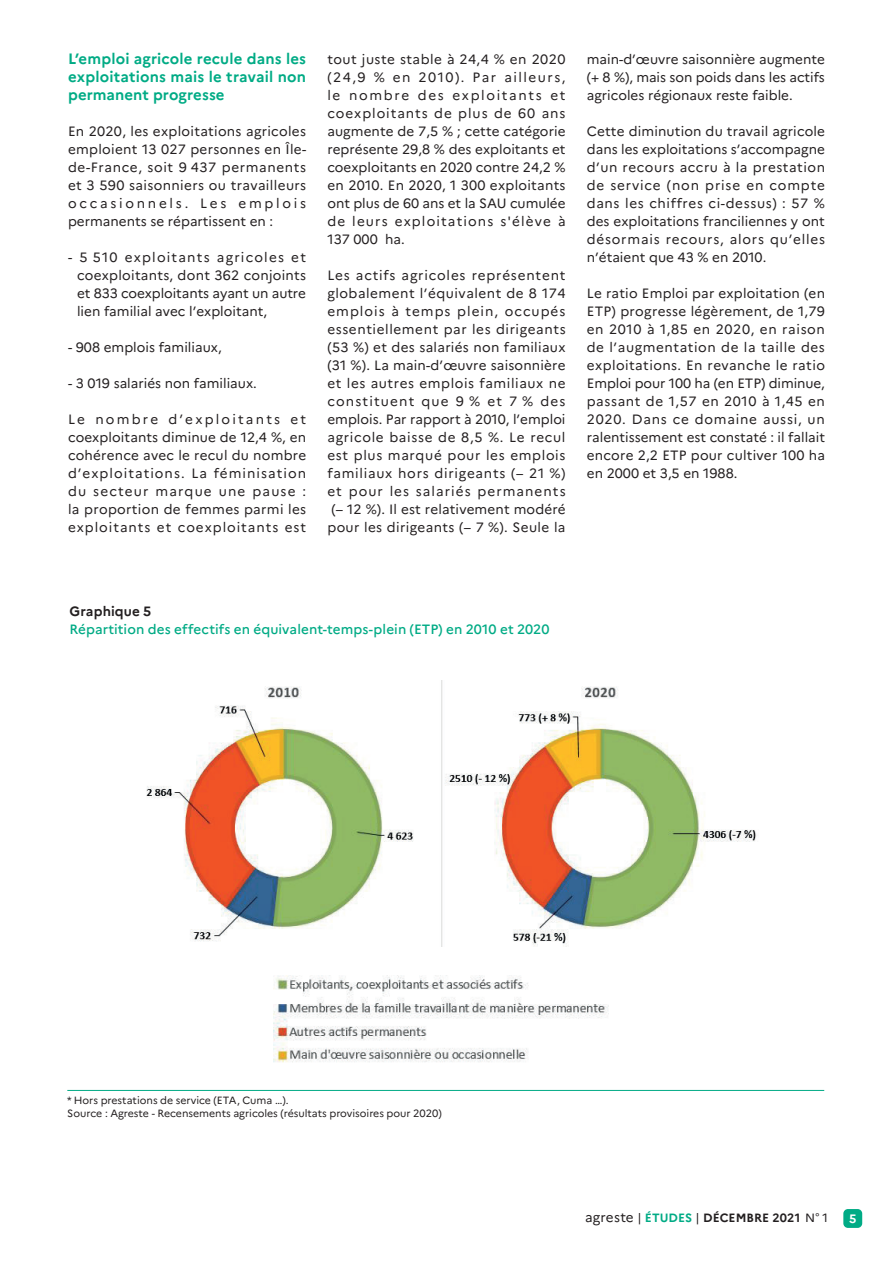
<style>
.page{position:relative;width:893px;height:1263px;background:#fff}
.page>*{position:absolute;margin:0;border:0;box-sizing:border-box;transform-origin:0 0}
.t1{font:700 15px/18px "Marianne";letter-spacing:.01em;color:#00ab85;text-align:justify}
.t2{font:13.5px/18px "Marianne";color:#231f20;text-align:justify}
.t3{font:500 13.5px "Marianne";letter-spacing:.005em;color:#00ab85}
.t4{font:700 13.5px "Marianne";letter-spacing:.01em;color:#231f20}
.t5{font:700 12.15px "Marianne";color:#fff}
.t6{font:700 12px "Marianne";letter-spacing:.005em;color:#231f20}
.t7{font:10.5px/13.5px "Marianne";color:#231f20}
.s1{font-weight:400;font-size:13.5px}
.s2{font-weight:400}
.s3{color:#00ab85}
</style>
<div class="page">
<div style="left:843px;top:1209px;width:19px;height:19px;background:#00ab85;border-radius:5px"></div>
<img style="left:146px;top:680px;width:611px;height:266px">
<hr style="left:67px;top:1090px;width:757px;height:1px;background:#00ab85">
<img style="left:274px;top:975px;width:334px;height:88px">
<p class="t1" style="left:68px;top:49px;width:240px">L’emploi agricole recule dans les exploitations mais le travail non permanent progresse</p>
<p class="t2" style="left:68px;top:122px;width:240px">En 2020, les exploitations agricoles emploient 13 027 personnes en Île&shy;de-France, soit 9 437 permanents et 3 590 saisonniers ou travailleurs occasionnels. Les emplois permanents se répartissent en :</p>
<p class="t2" style="left:77px;top:248px;width:231px;text-indent:-9px">- 5 510 exploitants agricoles et coexploitants, dont 362 conjoints et 833 coexploitants ayant un autre lien familial avec l’exploitant,</p>
<p class="t2" style="left:68px;top:338px;width:155px">- 908 emplois familiaux,</p>
<p class="t2" style="left:68px;top:374px;width:190px">- 3 019 salariés non familiaux.</p>
<p class="t2" style="left:68px;top:410px;width:240px">Le nombre d’exploitants et coexploitants diminue de 12,4 %, en cohérence avec le recul du nombre d’exploitations. La féminisation du secteur marque une pause : la proportion de femmes parmi les exploitants et coexploitants est</p>
<p class="t2" style="left:327px;top:50px;width:240px">tout juste stable à 24,4 % en 2020 (24,9 % en 2010). Par ailleurs, le nombre des exploitants et coexploitants de plus de 60 ans augmente de 7,5 % ; cette catégorie représente 29,8 % des exploitants et coexploitants en 2020 contre 24,2 % en 2010. En 2020, 1 300 exploitants ont plus de 60 ans et la SAU cumulée de leurs exploitations s'élève à 137 000 ha.</p>
<p class="t2" style="left:327px;top:266px;width:240px">Les actifs agricoles représentent globalement l’équivalent de 8 174 emplois à temps plein, occupés essentiellement par les dirigeants (53 %) et des salariés non familiaux (31 %). La main-d’œuvre saisonnière et les autres emplois familiaux ne constituent que 9 % et 7 % des emplois. Par rapport à 2010, l’emploi agricole baisse de 8,5 %. Le recul est plus marqué pour les emplois familiaux hors dirigeants (– 21 %) et pour les salariés permanents (– 12 %). Il est relativement modéré pour les dirigeants (– 7 %). Seule la</p>
<p class="t2" style="left:587px;top:50px;width:240px">main-d’œuvre saisonnière augmente (+ 8 %), mais son poids dans les actifs agricoles régionaux reste faible.</p>
<p class="t2" style="left:587px;top:122px;width:240px">Cette diminution du travail agricole dans les exploitations s’accompagne d’un recours accru à la prestation de service (non prise en compte dans les chiffres ci-dessus) : 57 % des exploitations franciliennes y ont désormais recours, alors qu’elles n’étaient que 43 % en 2010.</p>
<p class="t2" style="left:587px;top:284px;width:240px">Le ratio Emploi par exploitation (en ETP) progresse légèrement, de 1,79 en 2010 à 1,85 en 2020, en raison de l’augmentation de la taille des exploitations. En revanche le ratio Emploi pour 100 ha (en ETP) diminue, passant de 1,57 en 2010 à 1,45 en 2020. Dans ce domaine aussi, un ralentissement est constaté : il fallait encore 2,2 ETP pour cultiver 100 ha en 2000 et 3,5 en 1988.</p>
<p class="t4" style="left:69px;top:602px;width:83px">Graphique 5</p>
<p class="t3" style="left:69px;top:620px;width:482px">Répartition des effectifs en équivalent-temps-plein (ETP) en 2010 et 2020</p>
<p class="t7" style="left:67px;top:1093px;width:376px">* Hors prestations de service (ETA, Cuma …).<br>Source : Agreste - Recensements agricoles (résultats provisoires pour 2020)</p>
<p class="t6" style="left:585px;top:1211px;width:244px"><span class="s1">agreste</span> <span class="s2">|</span> <span class="s3">ÉTUDES</span> <span class="s2">|</span> DÉCEMBRE 2021 <span class="s2">N</span><sup>°</sup> <span class="s2">1</span></p>
<p class="t5" style="left:849px;top:1211px;width:9px">5</p>
</div>
